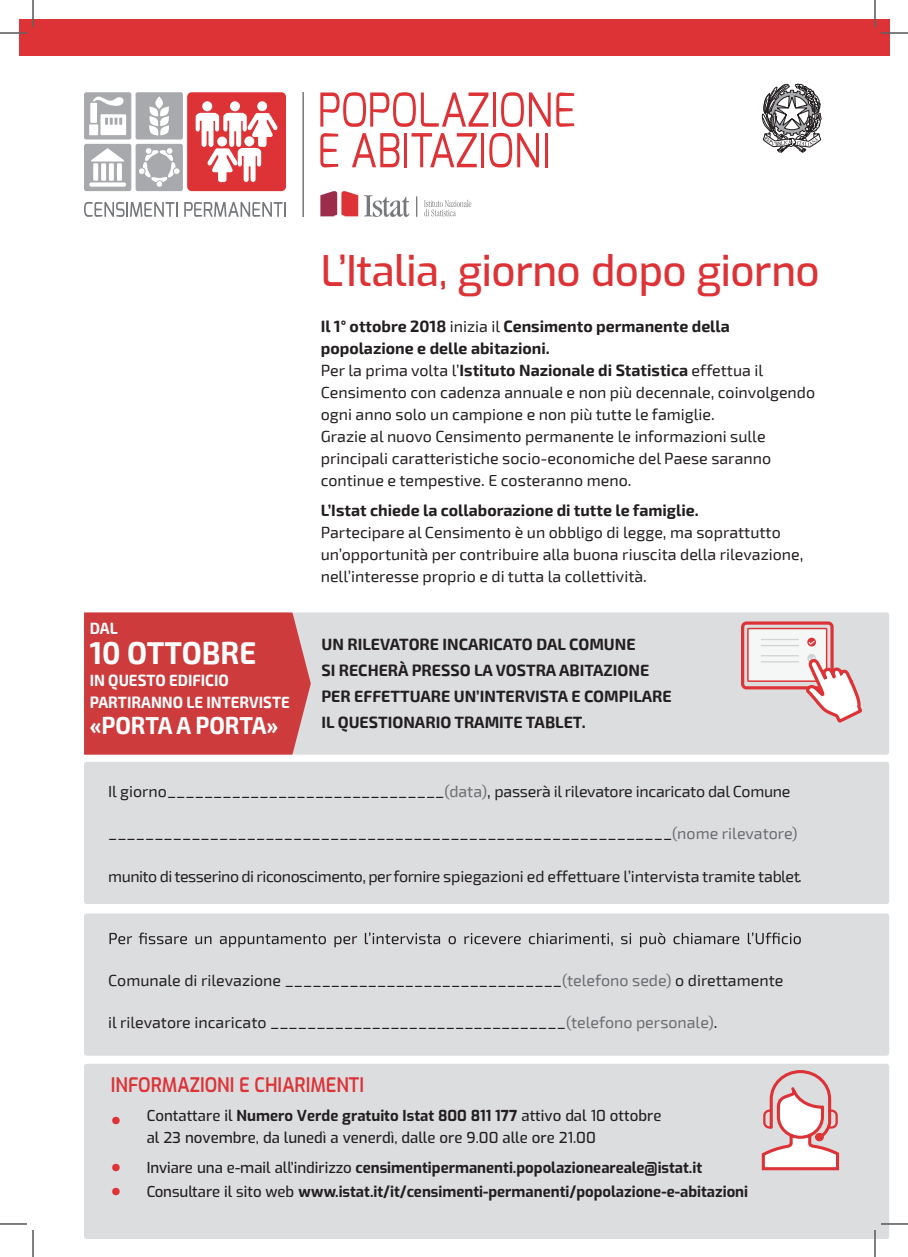
<style>
.page{position:relative;width:908px;height:1257px;background:#fff}
.page>*{position:absolute;margin:0;border:0;box-sizing:border-box;transform-origin:0 0}
.t1{font:500 42px "Exo";letter-spacing:-.01em;color:#dd3337}
.t2{font:700 31px "Exo 2";color:#fff;scale:.95 1}
.t3{font:700 24px "Exo 2";letter-spacing:-.005em;color:#fff;scale:.95 1}
.t4{font:600 20px "Exo";color:#dd3337;scale:.9 1}
.t5{font:16px/22px "Exo 2";color:#231f20}
.t6{font:700 16px/26px "Exo 2";color:#231f20}
.t7{font:16px "Exo 2";letter-spacing:-.03em;color:#231f20}
.t8{font:16px "Exo 2";letter-spacing:-.02em;color:#231f20}
.t9{font:700 16px/22px "Exo 2";color:#fff;scale:.94 1}
.t10{font:700 15px "Exo";color:#231f20}
.t11{font:500 15px/22.7px "Exo";color:#231f20}
.s1{font-weight:700}
.s2{color:#6c6d70}
.s3{font-family:"Helvetica Neue LT Std";font-size:21px;color:#dd3337}
.s4{font-family:"Helvetica Neue LT Std";font-weight:500;font-size:21px;color:#dd3337}
.s5{font-weight:500}
</style>
<div class="page">
<div style="left:292px;top:612px;width:597px;height:142px;background:#dcdddf;border-radius:3px"></div>
<div style="left:84px;top:762px;width:805px;height:142px;background:#dcdddf;border-radius:3px"></div>
<div style="left:84px;top:913px;width:805px;height:142px;background:#dcdddf;border-radius:3px"></div>
<div style="left:84px;top:1064px;width:805px;height:174px;background:#dcdddf"></div>
<div style="left:84px;top:612px;width:227px;height:142px;background:#cd3b3c"></div>
<div style="left:19px;top:19px;width:870px;height:37px;background:#dd3337"></div>
<svg style="left:320px;top:92px;width:168px;height:35px"></svg>
<hr style="left:493px;top:92px;width:3px;height:35px;background:#dd3337">
<svg style="left:501px;top:92px;width:73px;height:35px"></svg>
<svg style="left:320px;top:133px;width:18px;height:34px"></svg>
<svg style="left:352px;top:133px;width:47px;height:34px"></svg>
<hr style="left:404px;top:133px;width:3px;height:34px;background:#dd3337">
<svg style="left:412px;top:133px;width:65px;height:34px"></svg>
<hr style="left:481px;top:133px;width:3px;height:34px;background:#dd3337">
<svg style="left:489px;top:133px;width:50px;height:34px"></svg>
<hr style="left:545px;top:133px;width:3px;height:34px;background:#dd3337">
<svg style="left:424px;top:200px;width:47px;height:16px"></svg>
<svg style="left:364px;top:195px;width:45px;height:22px"></svg>
<svg style="left:320px;top:191px;width:38px;height:25px"></svg>
<svg style="left:416px;top:197px;width:1px;height:19px"></svg>
<svg style="left:84px;top:202px;width:94px;height:15px"></svg>
<svg style="left:184px;top:202px;width:102px;height:15px"></svg>
<hr style="left:302px;top:92px;width:2px;height:125px;background:#76787b">
<div style="left:187px;top:92px;width:99px;height:99px;background:#dd3337;border-radius:4px"></div>
<div style="left:230px;top:101px;width:10px;height:10px;background:#fff;border-radius:50%"></div>
<div style="left:202px;top:101px;width:10px;height:10px;background:#fff;border-radius:50%"></div>
<svg style="left:195px;top:112px;width:83px;height:71px"></svg>
<div style="left:257px;top:101px;width:10px;height:10px;background:#fff;border-radius:50%"></div>
<div style="left:84px;top:144px;width:47px;height:47px;background:#a8a9ad;border-radius:2px"></div>
<div style="left:136px;top:144px;width:47px;height:47px;background:#a8a9ad;border-radius:2px"></div>
<div style="left:84px;top:92px;width:47px;height:47px;background:#a8a9ad;border-radius:2px"></div>
<svg style="left:93px;top:96px;width:31px;height:10px"></svg>
<div style="left:90px;top:103px;width:7px;height:20px;background:#fff"></div>
<svg style="left:89px;top:114px;width:37px;height:21px"></svg>
<svg style="left:91px;top:148px;width:33px;height:13px"></svg>
<div style="left:93px;top:163px;width:5px;height:18px;background:#fff"></div>
<div style="left:101px;top:163px;width:5px;height:18px;background:#fff"></div>
<div style="left:109px;top:163px;width:5px;height:18px;background:#fff"></div>
<div style="left:117px;top:163px;width:5px;height:18px;background:#fff"></div>
<div style="left:89px;top:182px;width:37px;height:5px;background:#fff;border-radius:2px"></div>
<svg style="left:139px;top:148px;width:41px;height:39px"></svg>
<div style="left:136px;top:92px;width:47px;height:47px;background:#a8a9ad;border-radius:2px"></div>
<svg style="left:149px;top:96px;width:20px;height:39px"></svg>
<svg style="left:110px;top:932px;width:691px;height:15px"></svg>
<div style="left:741px;top:621px;width:93px;height:68px;border:3px solid #dd3337;border-radius:4px"></div>
<div style="left:748px;top:628px;width:79px;height:53px;background:#f5f7f7"></div>
<div style="left:747px;top:628px;width:80px;height:54px;border:1px solid #dd3337"></div>
<svg style="left:807px;top:637px;width:9px;height:9px"></svg>
<svg style="left:808px;top:640px;width:7px;height:4px"></svg>
<hr style="left:761px;top:639px;width:38px;height:1px;background:#d1d2d4">
<hr style="left:761px;top:645px;width:38px;height:1px;background:#d1d2d4">
<hr style="left:761px;top:655px;width:38px;height:1px;background:#d1d2d4">
<hr style="left:761px;top:661px;width:38px;height:1px;background:#d1d2d4">
<svg style="left:803px;top:655px;width:59px;height:68px"></svg>
<svg style="left:760px;top:1068px;width:81px;height:103px"></svg>
<svg style="left:762px;top:84px;width:59px;height:68px"></svg>
<hr style="left:0;top:32px;width:27px;height:2px;background:#fff">
<hr style="left:881px;top:32px;width:27px;height:2px;background:#fff">
<hr style="left:32px;top:0;width:2px;height:27px;background:#fff">
<hr style="left:874px;top:0;width:2px;height:27px;background:#fff">
<hr style="left:874px;top:1230px;width:2px;height:27px;background:#fff">
<svg style="left:0;top:33px;width:27px;height:1px"></svg>
<svg style="left:881px;top:33px;width:27px;height:1px"></svg>
<svg style="left:0;top:1223px;width:27px;height:1px"></svg>
<svg style="left:881px;top:1223px;width:27px;height:1px"></svg>
<svg style="left:33px;top:0;width:1px;height:27px"></svg>
<svg style="left:33px;top:1230px;width:1px;height:27px"></svg>
<svg style="left:875px;top:0;width:1px;height:27px"></svg>
<svg style="left:875px;top:1230px;width:1px;height:27px"></svg>
<h1 class="t1" style="left:321px;top:240px;width:500px">L’Italia, giorno dopo giorno</h1>
<p class="t9" style="left:90px;top:618px;width:31px">DAL</p>
<h2 class="t2" style="left:90px;top:634px;width:177px">10 OTTOBRE</h2>
<p class="t9" style="left:90px;top:670px;width:214px">IN QUESTO EDIFICIO<br>PARTIRANNO LE INTERVISTE</p>
<h3 class="t3" style="left:90px;top:711px;width:200px">«PORTA A PORTA»</h3>
<p class="t5" style="left:321px;top:316px;width:496px"><span class="s1">Il 1° ottobre 2018</span> inizia il <span class="s1">Censimento permanente della popolazione e delle abitazioni.<br></span>Per la prima volta l’<span class="s1">Istituto Nazionale di Statistica</span> effettua il Censimento con cadenza annuale e non più decennale, coinvolgendo ogni anno solo un campione e non più tutte le famiglie.<br>Grazie al nuovo Censimento permanente le informazioni sulle principali caratteristiche socio-economiche del Paese saranno continue e tempestive. E costeranno meno.</p>
<p class="t6" style="left:321px;top:498px;width:379px">L’Istat chiede la collaborazione di tutte le famiglie.</p>
<p class="t5" style="left:321px;top:522px;width:484px">Partecipare al Censimento è un obbligo di legge, ma soprattutto un’opportunità per contribuire alla buona riuscita della rilevazione, nell’interesse proprio e di tutta la collettività.</p>
<p class="t6" style="left:321px;top:631px;width:352px">UN RILEVATORE INCARICATO DAL COMUNE<br>SI RECHERÀ PRESSO LA VOSTRA ABITAZIONE PER EFFETTUARE UN’INTERVISTA E COMPILARE IL QUESTIONARIO TRAMITE TABLET.</p>
<p class="t8" style="left:108px;top:782px;width:684px">Il giorno______________________________<span class="s2">(data)</span>, passerà il rilevatore incaricato dal Comune</p>
<p class="t5" style="left:108px;top:823px;width:691px">_____________________________________________________________<span class="s2">(nome rilevatore)</span></p>
<p class="t7" style="left:108px;top:867px;width:695px">munito ditesserino di riconoscimento,per fornire spiegazioni ed effettuare l’intervista tramite tablet.</p>
<p class="t5" style="left:108px;top:969px;width:677px">Comunale di rilevazione ______________________________<span class="s2">(telefono sede)</span> o direttamente</p>
<p class="t5" style="left:108px;top:1011px;width:611px">il rilevatore incaricato ________________________________<span class="s2">(telefono personale)</span>.</p>
<p class="t4" style="left:111px;top:1070px;width:283px">INFORMAZIONI E CHIARIMENTI</p>
<p class="t11" style="left:147px;top:1103px;width:516px;text-indent:-36px"><span class="s3">•</span> Contattare il <span class="s1">Numero Verde gratuito Istat 800 811 177</span> attivo dal 10 ottobre al 23 novembre, da lunedì a venerdì, dalle ore 9.00 alle ore 21.00</p>
<p class="t10" style="left:111px;top:1156px;width:593px"><span class="s4">•</span> <span class="s5">Inviare una e-mail all’indirizzo</span> censimentipermanenti.popolazioneareale@istat.it</p>
<p class="t10" style="left:111px;top:1179px;width:639px"><span class="s4">•</span> <span class="s5">Consultare il sito web</span> www.istat.it/it/censimenti-permanenti/popolazione-e-abitazioni</p>
</div>
